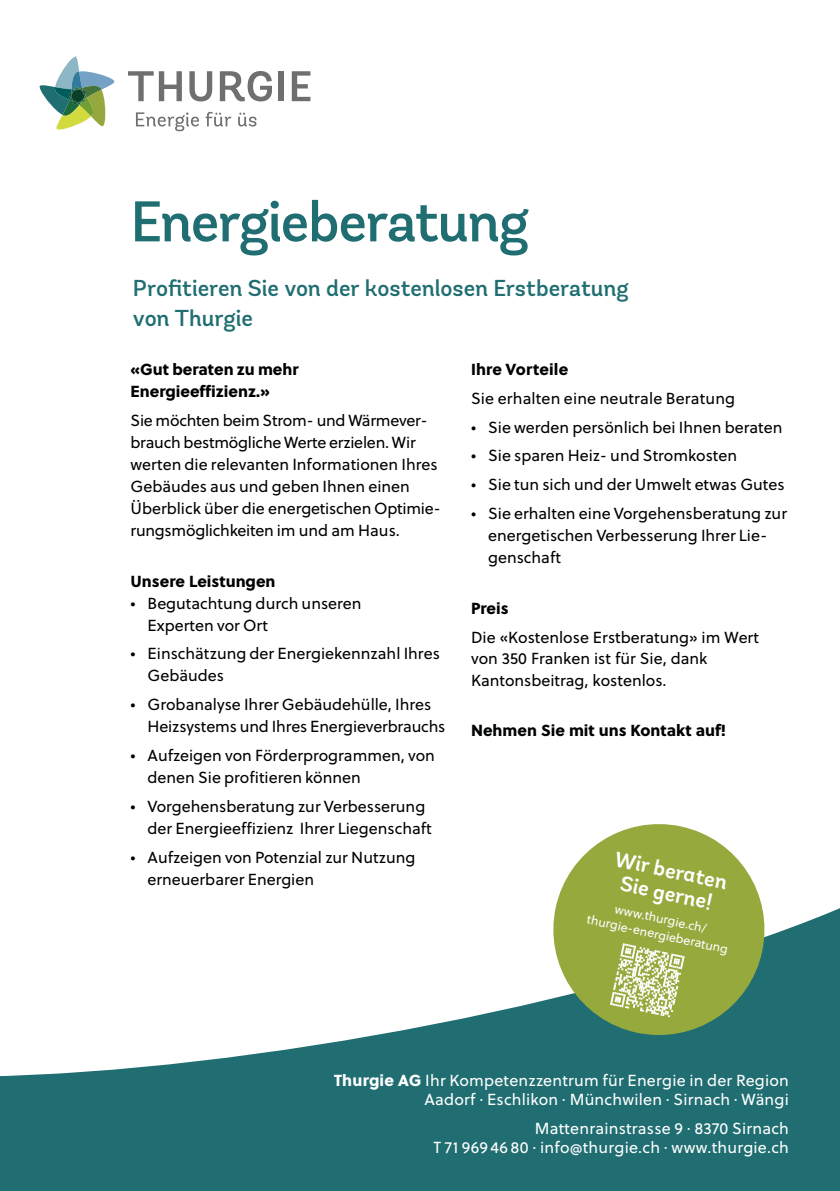
<style>
.page{position:relative;width:840px;height:1191px;background:#fff}
.page>*{position:absolute;margin:0;border:0;box-sizing:border-box;transform-origin:0 0}
.t1{font:500 57.2px "Andes";letter-spacing:-.025em;color:#206e72}
.t2{font:500 23px/30px "Andes";letter-spacing:-.005em;color:#206e72}
.t3{font:600 21.2px/23px "Andes";color:#fff;text-align:center}
.t4{font:16px/22px "Soleil";color:#000}
.t5{font:16px/19.2px "Soleil";letter-spacing:.015em;color:#fff;text-align:right}
.t6{font:16px/22px "Soleil Xb";color:#000}
.t7{font:16px "Soleil Xb";color:#010202}
.t8{font:12.4px/16px "Soleil";color:#fff;text-align:center}
.s1{font-family:"Soleil Xb"}
</style>
<div class="page">
<svg style="left:128px;top:71px;width:54px;height:30px"></svg>
<svg style="left:189px;top:71px;width:23px;height:30px"></svg>
<svg style="left:220px;top:71px;width:52px;height:30px"></svg>
<div style="left:278px;top:71px;width:6px;height:30px;background:#706f6f"></div>
<svg style="left:291px;top:71px;width:19px;height:30px"></svg>
<svg style="left:136px;top:112px;width:63px;height:19px"></svg>
<svg style="left:205px;top:112px;width:26px;height:14px"></svg>
<svg style="left:238px;top:113px;width:18px;height:13px"></svg>
<svg style="left:40px;top:57px;width:75px;height:73px"></svg>
<svg style="left:0;top:908px;width:839px;height:283px;fill:#206e72"></svg>
<svg style="left:543px;top:824px;width:230px;height:220px;fill:#96a93d"></svg>
<svg style="left:609px;top:943px;width:75px;height:74px"></svg>
<h1 class="t1" style="left:130px;top:186px;width:399px">Energieberatung</h1>
<h2 class="t2" style="left:133px;top:273px;width:497px">Profitieren Sie von der kostenlosen Erstberatung von Thurgie</h2>
<p class="t6" style="left:130px;top:357px;width:169px">«Gut beraten zu mehr<br>Energieeffizienz.»</p>
<p class="t4" style="left:130px;top:409px;width:311px">Sie möchten beim Strom- und Wärmever&shy;brauch bestmögliche Werte erzielen. Wir werten die relevanten Informationen Ihres Gebäudes aus und geben Ihnen einen Überblick über die energetischen Optimie&shy;rungsmöglichkeiten im und am Haus.</p>
<p class="t7" style="left:130px;top:568px;width:146px">Unsere Leistungen</p>
<p class="t4" style="left:147px;top:591px;width:215px;text-indent:-17px">• Begutachtung durch unseren<br>Experten vor Ort</p>
<p class="t4" style="left:147px;top:642px;width:294px;text-indent:-17px">• Einschätzung der Energiekennzahl Ihres<br>Gebäudes</p>
<p class="t4" style="left:147px;top:693px;width:299px;text-indent:-17px">• Grobanalyse Ihrer Gebäudehülle, Ihres<br>Heizsystems und Ihres Energieverbrauchs</p>
<p class="t4" style="left:147px;top:744px;width:289px;text-indent:-17px">• Aufzeigen von Förderprogrammen, von denen Sie profitieren können</p>
<p class="t4" style="left:147px;top:795px;width:285px;text-indent:-17px">• Vorgehensberatung zur Verbesserung der Energieeffizienz Ihrer Liegenschaft</p>
<p class="t4" style="left:147px;top:845px;width:269px;text-indent:-17px">• Aufzeigen von Potenzial zur Nutzung erneuerbarer Energien</p>
<p class="t6" style="left:471px;top:357px;width:99px">Ihre Vorteile</p>
<p class="t4" style="left:471px;top:387px;width:265px">Sie erhalten eine neutrale Beratung</p>
<p class="t4" style="left:471px;top:415px;width:312px">• Sie werden persönlich bei Ihnen beraten</p>
<p class="t4" style="left:471px;top:444px;width:267px">• Sie sparen Heiz- und Stromkosten</p>
<p class="t4" style="left:471px;top:473px;width:315px">• Sie tun sich und der Umwelt etwas Gutes</p>
<p class="t4" style="left:488px;top:502px;width:300px;text-indent:-17px">• Sie erhalten eine Vorgehensberatung zur energetischen Verbesserung Ihrer Lie&shy;genschaft</p>
<p class="t6" style="left:471px;top:596px;width:39px">Preis</p>
<p class="t4" style="left:471px;top:625px;width:289px">Die «Kostenlose Erstberatung» im Wert von 350 Franken ist für Sie, dank<br>Kantonsbeitrag, kostenlos.</p>
<p class="t7" style="left:471px;top:718px;width:256px">Nehmen Sie mit uns Kontakt auf!</p>
<h3 class="t3" style="left:617px;top:848px;width:116px;rotate:12deg">Wir beraten<br>Sie gerne!</h3>
<p class="t8" style="left:592px;top:895px;width:145px;rotate:12deg">www.thurgie.ch/ thurgie-energieberatung</p>
<p class="t5" style="left:334px;top:1070px;width:456px"><span class="s1">Thurgie AG</span> Ihr Kompetenzzentrum für Energie in der Region<br>Aadorf · Eschlikon · Münchwilen · Sirnach · Wängi</p>
<p class="t5" style="left:433px;top:1118px;width:357px">Mattenrainstrasse 9 · 8370 Sirnach<br>T 71 969 46 80 · info@thurgie.ch · www.thurgie.ch</p>
</div>
